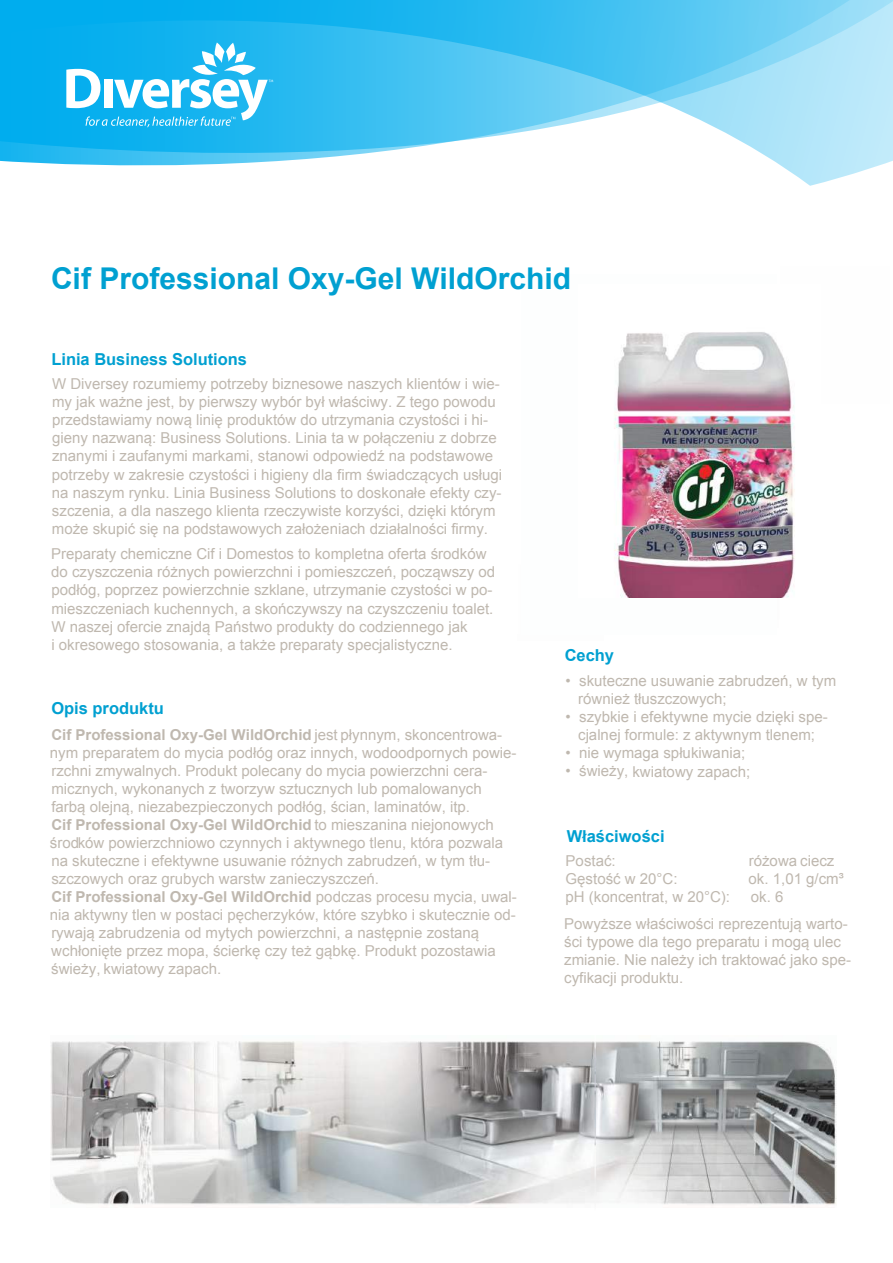
<style>
.page{position:relative;width:893px;height:1263px;background:#fff}
.page>*{position:absolute;margin:0;border:0;box-sizing:border-box;transform-origin:0 0}
.t1{font:700 30px "Arial";color:#00a0d1}
.t2{font:700 16.5px "Arial";color:#00a0d1}
.t3{font:15px/18px "Arial";color:#bfb8af}
.s1{font-weight:700}
</style>
<div class="page">
<img style="left:50px;top:1041px;width:786px;height:166px">
<img style="left:595px;top:1041px;width:1px;height:166px">
<img style="left:614px;top:332px;width:181px;height:266px">
<svg style="left:783px;top:154px;width:110px;height:32px"></svg>
<div style="left:869px;top:0;width:24px;height:154px;background:#beeafa"></div>
<svg style="left:0;top:0;width:869px;height:167px;background:#62ccf4"></svg>
<svg style="left:66px;top:42px;width:207px;height:85px"></svg>
<h1 class="t1" style="left:51px;top:259px;width:522px">Cif Professional Oxy-Gel WildOrchid</h1>
<p class="t2" style="left:51px;top:349px;width:197px">Linia Business Solutions</p>
<p class="t3" style="left:52px;top:375px;width:452px">W Diversey rozumiemy potrzeby biznesowe naszych klientów i wie&shy;my jak ważne jest, by pierwszy wybór był właściwy. Z tego powodu przedstawiamy nową linię produktów do utrzymania czystości i hi&shy;gieny nazwaną: Business Solutions. Linia ta w połączeniu z dobrze znanymi i zaufanymi markami, stanowi odpowiedź na podstawowe potrzeby w zakresie czystości i higieny dla firm świadczących usługi na naszym rynku. Linia Business Solutions to doskonałe efekty czy&shy;szczenia, a dla naszego klienta rzeczywiste korzyści, dzięki którym może skupić się na podstawowych założeniach działalności firmy.</p>
<p class="t3" style="left:51px;top:545px;width:445px">Preparaty chemiczne Cif i Domestos to kompletna oferta środków do czyszczenia różnych powierzchni i pomieszczeń, począwszy od podłóg, poprzez powierzchnie szklane, utrzymanie czystości w po&shy;mieszczeniach kuchennych, a skończywszy na czyszczeniu toalet.<br>W naszej ofercie znajdą Państwo produkty do codziennego jak<br>i okresowego stosowania, a także preparaty specjalistyczne.</p>
<p class="t2" style="left:51px;top:698px;width:114px">Opis produktu</p>
<p class="t3" style="left:50px;top:726px;width:469px"><span class="s1">Cif Professional Oxy-Gel WildOrchid</span> jest płynnym, skoncentrowa&shy;nym preparatem do mycia podłóg oraz innych, wodoodpornych powie&shy;rzchni zmywalnych. Produkt polecany do mycia powierzchni cera&shy;micznych, wykonanych z tworzyw sztucznych lub pomalowanych farbą olejną, niezabezpieczonych podłóg, ścian, laminatów, itp.<br><span class="s1">Cif Professional Oxy-Gel WildOrchid</span> to mieszanina niejonowych środków powierzchniowo czynnych i aktywnego tlenu, która pozwala na skuteczne i efektywne usuwanie różnych zabrudzeń, w tym tłu&shy;szczowych oraz grubych warstw zanieczyszczeń.<br><span class="s1">Cif Professional Oxy-Gel WildOrchid</span> podczas procesu mycia, uwal&shy;nia aktywny tlen w postaci pęcherzyków, które szybko i skutecznie od&shy;rywają zabrudzenia od mytych powierzchni, a następnie zostaną wchłonięte przez mopa, ścierkę czy też gąbkę. Produkt pozostawia świeży, kwiatowy zapach.</p>
<p class="t2" style="left:565px;top:644px;width:51px">Cechy</p>
<p class="t3" style="left:578px;top:672px;width:259px;text-indent:-13px">• skuteczne usuwanie zabrudzeń, w tym również tłuszczowych;</p>
<p class="t3" style="left:566px;top:708px;width:264px;text-align:center">• szybkie i efektywne mycie dzięki spe&shy;cjalnej formule: z aktywnym tlenem;</p>
<p class="t3" style="left:566px;top:744px;width:181px">• nie wymaga spłukiwania;</p>
<p class="t3" style="left:566px;top:763px;width:186px">• świeży, kwiatowy zapach;</p>
<p class="t2" style="left:567px;top:825px;width:99px">Właściwości</p>
<p class="t3" style="left:566px;top:852px;width:52px">Postać:</p>
<p class="t3" style="left:749px;top:852px;width:87px">różowa ciecz</p>
<p class="t3" style="left:566px;top:870px;width:113px">Gęstość w 20°C:</p>
<p class="t3" style="left:749px;top:870px;width:97px">ok. 1,01 g/cm³</p>
<p class="t3" style="left:566px;top:888px;width:166px">pH (koncentrat, w 20°C):</p>
<p class="t3" style="left:751px;top:888px;width:34px">ok. 6</p>
<p class="t3" style="left:564px;top:915px;width:288px">Powyższe właściwości reprezentują warto&shy;ści typowe dla tego preparatu i mogą ulec zmianie. Nie należy ich traktować jako spe&shy;cyfikacji produktu.</p>
</div>
